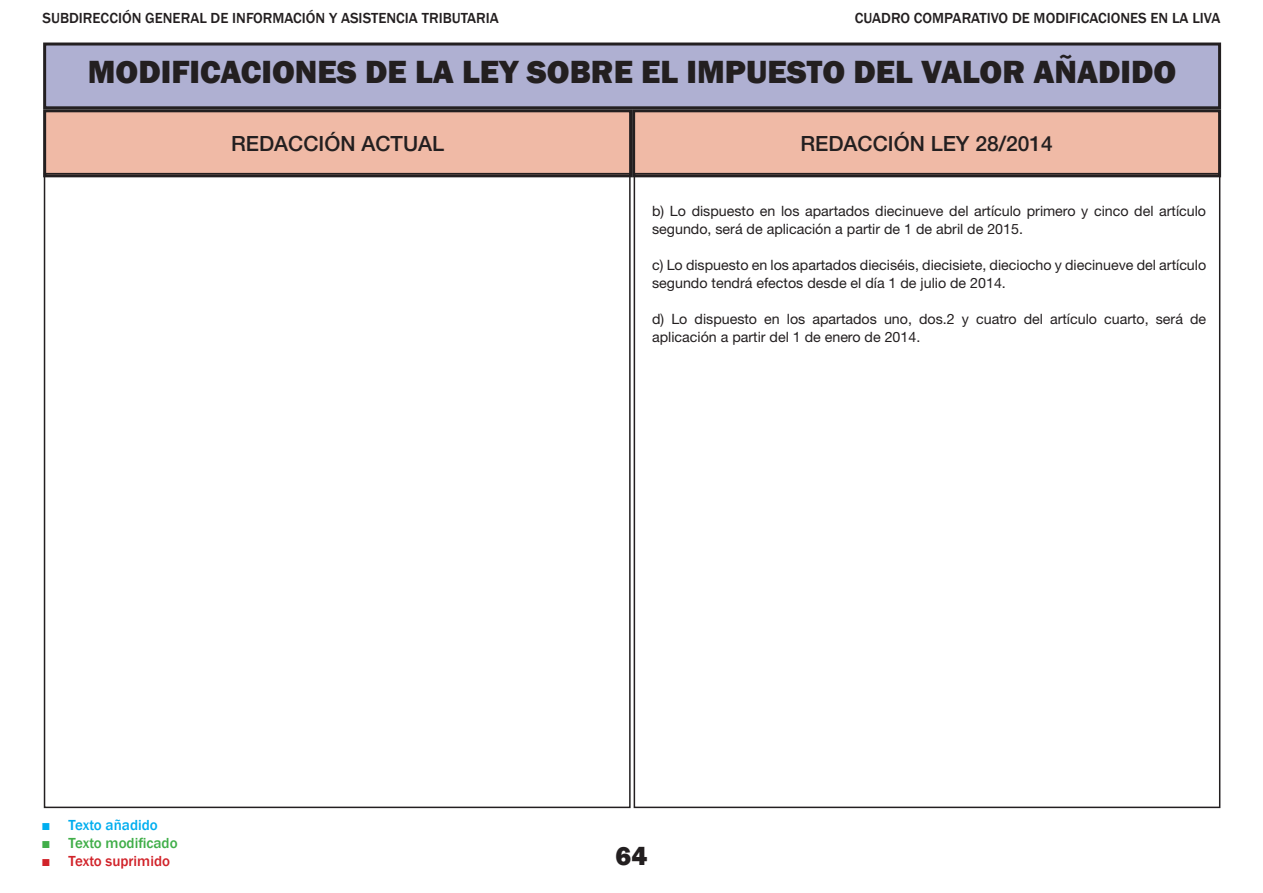
<style>
.page{position:relative;width:1263px;height:893px;background:#fff}
.page>*{position:absolute;margin:0;border:0;box-sizing:border-box;transform-origin:0 0}
.t1{font:800 33px "Franklin Gothic";color:#231f20}
.t2{font:800 27px "Franklin Gothic";color:#231f20}
.t3{font:500 21px "Helvetica Neue LT Std";color:#231f20}
.t4{font:500 15px "Franklin Gothic";color:#231f20}
.t5{font:500 15px "Franklin Gothic";color:#40ae49}
.t6{font:500 15px "Franklin Gothic";color:#d1232a}
.t7{font:500 15px "Franklin Gothic";color:#00aeef}
.Cuerpo_de_texto_Ley{font:14.25px/18px "Helvetica Neue LT Std";color:#231f20}
.s1{font-family:"Times New Roman";font-weight:700}
</style>
<div class="page">
<div style="left:45px;top:44px;width:1174px;height:64px;background:#afb0d2"></div>
<div style="left:43px;top:43px;width:1178px;height:66px;border:3px solid #231f20"></div>
<div style="left:634px;top:111px;width:585px;height:65px;background:#f0baa6"></div>
<div style="left:632px;top:109px;width:589px;height:68px;border:3px solid #231f20"></div>
<div style="left:45px;top:111px;width:586px;height:65px;background:#f0baa6"></div>
<div style="left:43px;top:109px;width:589px;height:68px;border:3px solid #231f20"></div>
<p class="t4" style="left:43px;top:9px;width:458px">SUBDIRECCIÓN GENERAL DE INFORMACIÓN Y ASISTENCIA TRIBUTARIA</p>
<p class="t4" style="left:855px;top:9px;width:367px">CUADRO COMPARATIVO DE MODIFICACIONES EN LA LIVA</p>
<h1 class="t1" style="left:88px;top:51px;width:1090px">MODIFICACIONES DE LA LEY SOBRE EL IMPUESTO DEL VALOR AÑADIDO</h1>
<h3 class="t3" style="left:231px;top:131px;width:215px">REDACCIÓN ACTUAL</h3>
<h3 class="t3" style="left:800px;top:131px;width:254px">REDACCIÓN LEY 28/2014</h3>
<p class="t7" style="left:42px;top:815px;width:118px"><span class="s1">■</span> Texto añadido</p>
<p class="t5" style="left:42px;top:833px;width:137px"><span class="s1">■</span> Texto modificado</p>
<p class="t6" style="left:42px;top:851px;width:130px"><span class="s1">■</span> Texto suprimido</p>
<p class="Cuerpo_de_texto_Ley" style="left:652px;top:202px;width:555px">b) Lo dispuesto en los apartados diecinueve del artículo primero y cinco del artículo segundo, será de aplicación a partir de 1 de abril de 2015.</p>
<p class="Cuerpo_de_texto_Ley" style="left:652px;top:256px;width:556px">c) Lo dispuesto en los apartados dieciséis, diecisiete, dieciocho y diecinueve del artículo segundo tendrá efectos desde el día 1 de julio de 2014.</p>
<p class="Cuerpo_de_texto_Ley" style="left:652px;top:310px;width:556px">d) Lo dispuesto en los apartados uno, dos.2 y cuatro del artículo cuarto, será de aplicación a partir del 1 de enero de 2014.</p>
<h2 class="t2" style="left:616px;top:838px;width:33px">64</h2>
</div>
